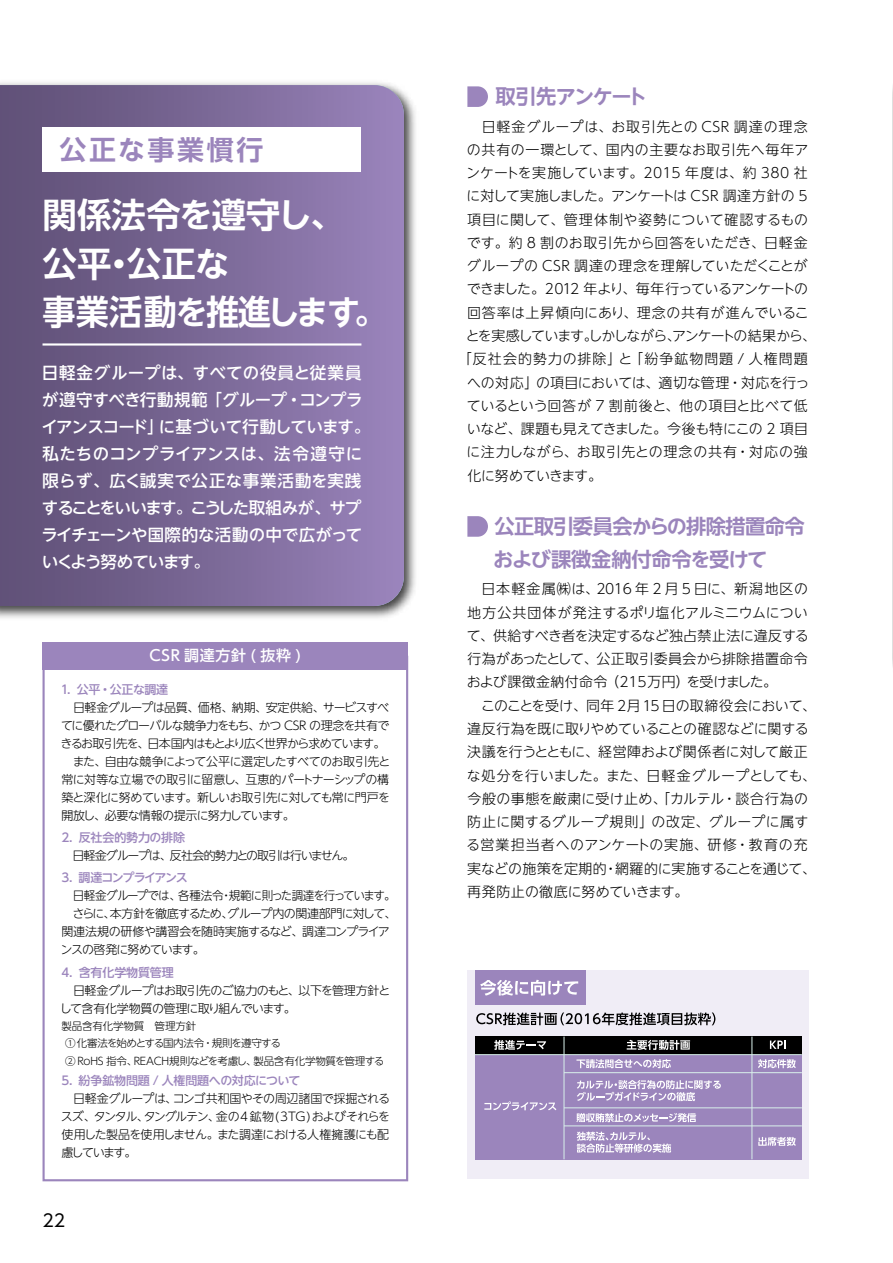
<style>
.page{position:relative;width:893px;height:1263px;background:#fff}
.page>*{position:absolute;margin:0;border:0;box-sizing:border-box;transform-origin:0 0}
.t1{font:700 34.5px/48.8px "UD Shin Go NT Pr 6 De";color:#fff}
.t2{font:700 27px "UD Shin Go NT Pr 6 De";letter-spacing:.1em;color:#9b85bc}
.t3{font:700 20.25px/32.8px "UD Shin Go NT Pr 6 De";letter-spacing:-.03em;color:#9b85bc}
.t4{font:700 20.25px "UD Shin Go NT Pr 6 De";letter-spacing:-.07em;color:#9b85bc}
.t5{font:17.25px "UD Shin Go NT Pr 6";color:#000}
.t6{font:500 16.5px/27px "UD Shin Go NT Pr 6";letter-spacing:-.01em;color:#fff}
.t7{font:500 15px "UD Shin Go NT Pr 6";letter-spacing:.04em;color:#fff}
.t8{font:300 13.95px/23.2px "UD Shin Go NT Pr 6";letter-spacing:.01em;color:#000}
.t9{font:300 13.95px "UD Shin Go NT Pr 6";letter-spacing:-.065em;color:#000}
.t10{font:300 13.95px "UD Shin Go NT Pr 6";letter-spacing:-.06em;color:#000}
.t11{font:300 13.95px "UD Shin Go NT Pr 6";letter-spacing:-.05em;color:#000}
.t12{font:300 13.95px "UD Shin Go NT Pr 6";letter-spacing:-.02em;color:#000}
.t13{font:300 13.95px "UD Shin Go NT Pr 6";letter-spacing:.06em;color:#000}
.t14{font:300 13.95px "UD Shin Go NT Pr 6";letter-spacing:.04em;color:#000}
.t15{font:300 13.95px "UD Shin Go NT Pr 6";letter-spacing:.045em;color:#000}
.t16{font:300 13.95px "UD Shin Go NT Pr 6";letter-spacing:.075em;color:#000}
.t17{font:300 13.95px "UD Shin Go NT Pr 6";letter-spacing:.055em;color:#000}
.t18{font:300 13.95px "UD Shin Go NT Pr 6";letter-spacing:-.035em;color:#000}
.t19{font:300 12px/18px "UD Shin Go NT Pr 6";letter-spacing:-.06em;color:#000}
.t20{font:300 12px/18px "UD Shin Go NT Pr 6";letter-spacing:-.06em;color:#000;scale:.96 1}
.t21{font:500 12px "UD Shin Go NT Pr 6";letter-spacing:-.015em;color:#9b85bc}
.t22{font:300 12px "UD Shin Go NT Pr 6";letter-spacing:-.09em;color:#000}
.t23{font:500 12px "UD Shin Go NT Pr 6";letter-spacing:-.1em;color:#9b85bc}
.t24{font:300 10.5px/17.5px "UD Shin Go NT Pr 6";letter-spacing:-.02em;color:#000}
.s1{font-size:33.45px}
.s2{font-size:33.75px}
</style>
<div class="page">
<img style="left:0;top:82px;width:416px;height:536px">
<svg style="left:0;top:85px;width:404px;height:521px;background:#7b6897"></svg>
<svg style="left:892px;top:87px;width:1px;height:573px"></svg>
<div style="left:43px;top:128px;width:318px;height:44px;background:#fff"></div>
<hr style="left:43px;top:343px;width:318px;height:3px;background:#fff">
<svg style="left:467px;top:86px;width:21px;height:21px"></svg>
<svg style="left:467px;top:516px;width:21px;height:21px"></svg>
<div style="left:468px;top:970px;width:341px;height:209px;background:#f0edf6"></div>
<div style="left:475px;top:970px;width:111px;height:34px;background:#9b85bc"></div>
<svg style="left:480px;top:980px;width:98px;height:15px"></svg>
<svg style="left:476px;top:1012px;width:239px;height:13px"></svg>
<div style="left:475px;top:1055px;width:327px;height:104px;background:#9b85bc"></div>
<div style="left:475px;top:1036px;width:327px;height:19px;background:#000"></div>
<hr style="left:475px;top:1054px;width:327px;height:1px;background:#d9f0eb">
<hr style="left:564px;top:1072px;width:238px;height:1px;background:#d9f0eb">
<hr style="left:564px;top:1107px;width:238px;height:1px;background:#d9f0eb">
<hr style="left:564px;top:1125px;width:238px;height:1px;background:#d9f0eb">
<hr style="left:564px;top:1036px;width:1px;height:123px;background:#d9f0eb">
<hr style="left:752px;top:1036px;width:1px;height:123px;background:#d9f0eb">
<svg style="left:494px;top:1040px;width:52px;height:10px"></svg>
<svg style="left:627px;top:1040px;width:63px;height:10px"></svg>
<svg style="left:770px;top:1040px;width:16px;height:9px"></svg>
<svg style="left:484px;top:1101px;width:72px;height:9px"></svg>
<svg style="left:576px;top:1059px;width:95px;height:9px"></svg>
<svg style="left:576px;top:1113px;width:120px;height:9px"></svg>
<svg style="left:758px;top:1059px;width:38px;height:9px"></svg>
<svg style="left:758px;top:1137px;width:38px;height:9px"></svg>
<svg style="left:577px;top:1080px;width:144px;height:21px"></svg>
<svg style="left:577px;top:1131px;width:94px;height:22px"></svg>
<div style="left:43px;top:656px;width:365px;height:525px;border:2px solid #9b85bc"></div>
<div style="left:43px;top:642px;width:365px;height:27px;background:#9b85bc"></div>
<h2 class="t2" style="left:60px;top:128px;width:205px">公正な事業慣行</h2>
<h1 class="t1" style="left:42px;top:190px;width:346px">関係法令を遵守し、公平・公正な<br>事業活動<span class="s1">を</span>推進<span class="s2">します</span>。</h1>
<p class="t6" style="left:41px;top:359px;width:331px">日軽金グループは、すべての役員と従業員が遵守すべき行動規範「グループ・コンプライアンスコード」に基づいて行動しています。私たちのコンプライアンスは、法令遵守に限らず、広く誠実で公正な事業活動を実践することをいいます。こうした取組みが、サプライチェーンや国際的な活動の中で広がっていくよう努めています。</p>
<p class="t7" style="left:150px;top:643px;width:153px">CSR 調達方針 ( 抜粋 )</p>
<p class="t21" style="left:59px;top:680px;width:111px">１．公平・公正な調達</p>
<p class="t19" style="left:61px;top:698px;width:331px">　日軽金グループは品質、価格、納期、安定供給、サービスすべてに優れたグローバルな競争力をもち、かつ CSR の理念を共有できるお取引先を、日本国内はもとより広く世界から求めています。　また、自由な競争によって公平に選定したすべてのお取引先と常に対等な立場での取引に留意し、互恵的パートナーシップの構築と深化に努めています。新しいお取引先に対しても常に門戸を開放し、必要な情報の提示に努力しています。</p>
<p class="t21" style="left:62px;top:828px;width:125px">2．反社会的勢力の排除</p>
<p class="t22" style="left:62px;top:846px;width:294px">　日軽金グループは、反社会的勢力との取引は行いません。</p>
<p class="t23" style="left:62px;top:868px;width:128px">3．調達コンプライアンス</p>
<p class="t20" style="left:61px;top:886px;width:351px;text-indent:12px">日軽金グループでは、各種法令・規範に則った調達を行っています。　さらに、本方針を徹底するため、グループ内の関連部門に対して、関連法規の研修や講習会を随時実施するなど、調達コンプライアンスの啓発に努めています。</p>
<p class="t21" style="left:62px;top:962px;width:114px">4．含有化学物質管理</p>
<p class="t19" style="left:60px;top:981px;width:332px">　日軽金グループはお取引先のご協力のもと、以下を管理方針として含有化学物質の管理に取り組んでいます。</p>
<p class="t24" style="left:65px;top:1017px;width:321px;text-indent:-4px">製品含有化学物質　管理方針<br>① 化審法を始めとする国内法令・規則を遵守する<br>② RoHS 指令、REACH規則などを考慮し、製品含有化学物質を管理する</p>
<p class="t21" style="left:62px;top:1070px;width:241px">5．紛争鉱物問題 / 人権問題への対応について</p>
<p class="t19" style="left:61px;top:1089px;width:331px;text-align:justify">　日軽金グループは、コンゴ共和国やその周辺諸国で採掘されるスズ、タンタル、タングルテン、金の4 鉱物(3TG )およびそれらを使用した製品を使用しません。また調達における人権擁護にも配慮しています。</p>
<p class="t5" style="left:43px;top:1206px;width:24px">22</p>
<h3 class="t4" style="left:495px;top:80px;width:153px">取引先アンケート</h3>
<p class="t13" style="left:467px;top:115px;width:342px">　日軽金グループは、お取引先との CSR 調達の理念</p>
<p class="t14" style="left:467px;top:138px;width:343px">の共有の一環として、国内の主要なお取引先へ毎年ア</p>
<p class="t8" style="left:466px;top:161px;width:343px">ンケートを実施しています。2015 年度は、約 380 社</p>
<p class="t11" style="left:467px;top:185px;width:343px">に対して実施しました。アンケートは CSR 調達方針の 5</p>
<p class="t8" style="left:467px;top:207px;width:342px">項目に関して、管理体制や姿勢について確認するもの</p>
<p class="t8" style="left:467px;top:231px;width:342px">です。約 8 割のお取引先から回答をいただき、日軽金</p>
<p class="t8" style="left:467px;top:254px;width:342px">グループの CSR 調達の理念を理解していただくことが</p>
<p class="t10" style="left:467px;top:278px;width:343px">できました。2012 年より、毎年行っているアンケートの</p>
<p class="t15" style="left:467px;top:301px;width:343px">回答率は上昇傾向にあり、理念の共有が進んでいるこ</p>
<p class="t9" style="left:466px;top:324px;width:352px">とを実感しています。しかしながら、アンケートの結果から、</p>
<p class="t16" style="left:458px;top:348px;width:351px">「反社会的勢力の排除」と「紛争鉱物問題 / 人権問題</p>
<p class="t8" style="left:467px;top:370px;width:344px">への対応」の項目においては、適切な管理・対応を行っ</p>
<p class="t8" style="left:467px;top:393px;width:343px">ているという回答が 7 割前後と、他の項目と比べて低</p>
<p class="t12" style="left:467px;top:417px;width:343px">いなど、課題も見えてきました。今後も特にこの 2 項目</p>
<p class="t17" style="left:467px;top:441px;width:343px">に注力しながら、お取引先との理念の共有・対応の強</p>
<p class="t18" style="left:467px;top:464px;width:136px">化に努めていきます。</p>
<h3 class="t3" style="left:467px;top:509px;width:379px;text-indent:27px">公正取引委員会からの排除措置命令　　　 および課徴金納付命令を受けて</h3>
<p class="t8" style="left:466px;top:577px;width:351px">　日本軽金属㈱は、2016 年 2 月 5 日に、新潟地区の地方公共団体が発注するポリ塩化アルミニウムについて、供給すべき者を決定するなど独占禁止法に違反する行為があったとして、公正取引委員会から排除措置命令および課徴金納付命令（215万円）を受けました。<br>　このことを受け、同年 2月15 日の取締役会において、違反行為を既に取りやめていることの確認などに関する決議を行うとともに、経営陣および関係者に対して厳正な処分を行いました。また、日軽金グループとしても、今般の事態を厳粛に受け止め、「カルテル・談合行為の防止に関するグループ規則」の改定、グループに属する営業担当者へのアンケートの実施、研修・教育の充実などの施策を定期的・網羅的に実施することを通じて、再発防止の徹底に努めていきます。</p>
</div>
